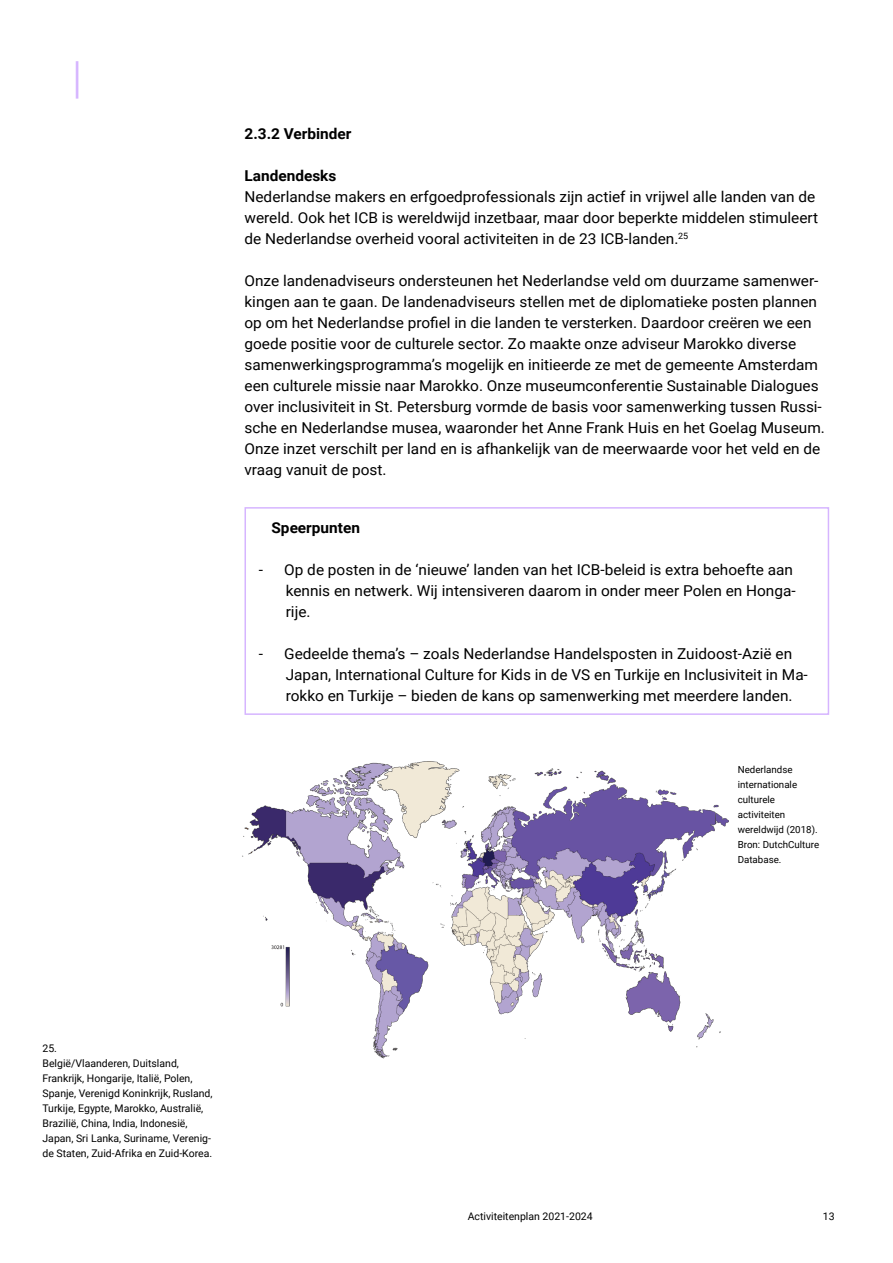
<style>
.page{position:relative;width:893px;height:1263px;background:#fff}
.page>*{position:absolute;margin:0;border:0;box-sizing:border-box;transform-origin:0 0}
.t1{font:42px "Lettera Pro TT";color:#d6b5ff}
.t2{font:15px/21px "Roboto";color:#000}
.t3{font:700 15px "Roboto";color:#000}
.t4{font:10.5px/15px "Roboto";color:#000}
.t5{font:9.75px/15px "Roboto";color:#000}
</style>
<div class="page">
<div style="left:244px;top:507px;width:585px;height:208px;border:2px solid #d6b5ff"></div>
<img style="left:242px;top:761px;width:486px;height:298px">
<h1 class="t1" style="left:64px;top:57px;width:28px">|</h1>
<p class="t3" style="left:244px;top:123px;width:108px">2.3.2 Verbinder</p>
<p class="t3" style="left:244px;top:165px;width:93px">Landendesks</p>
<p class="t2" style="left:244px;top:185px;width:575px">Nederlandse makers en erfgoedprofessionals zijn actief in vrijwel alle landen van de wereld. Ook het ICB is wereldwijd inzetbaar, maar door beperkte middelen stimuleert de Nederlandse overheid vooral activiteiten in de 23 ICB-landen.<sup>25</sup></p>
<p class="t2" style="left:244px;top:269px;width:582px">Onze landenadviseurs ondersteunen het Nederlandse veld om duurzame samenwer&shy;kingen aan te gaan. De landenadviseurs stellen met de diplomatieke posten plannen op om het Nederlandse profiel in die landen te versterken. Daardoor creëren we een goede positie voor de culturele sector. Zo maakte onze adviseur Marokko diverse samenwerkingsprogramma’s mogelijk en initieerde ze met de gemeente Amsterdam een culturele missie naar Marokko. Onze museumconferentie Sustainable Dialogues over inclusiviteit in St. Petersburg vormde de basis voor samenwerking tussen Russi&shy;sche en Nederlandse musea, waaronder het Anne Frank Huis en het Goelag Museum.<br>Onze inzet verschilt per land en is afhankelijk van de meerwaarde voor het veld en de vraag vanuit de post.</p>
<p class="t3" style="left:272px;top:517px;width:90px">Speerpunten</p>
<p class="t2" style="left:286px;top:558px;width:511px;text-indent:-27px">- Op de posten in de ‘nieuwe’ landen van het ICB-beleid is extra behoefte aan kennis en netwerk. Wij intensiveren daarom in onder meer Polen en Honga&shy;rije.</p>
<p class="t2" style="left:286px;top:642px;width:524px;text-indent:-27px">- Gedeelde thema’s – zoals Nederlandse Handelsposten in Zuidoost-Azië en<br>Japan, International Culture for Kids in de VS en Turkije en Inclusiviteit in Ma&shy;rokko en Turkije – bieden de kans op samenwerking met meerdere landen.</p>
<p class="t5" style="left:738px;top:762px;width:83px">Nederlandse internationale culturele activiteiten wereldwijd (2018).<br>Bron: DutchCulture<br>Database.</p>
<p class="t4" style="left:43px;top:1040px;width:172px">25.<br>België/Vlaanderen, Duitsland, Frankrijk, Hongarije, Italië, Polen, Spanje, Verenigd Koninkrijk, Rusland, Turkije, Egypte, Marokko, Australië, Brazilië, China, India, Indonesië, Japan, Sri Lanka, Suriname, Verenig&shy;de Staten, Zuid-Afrika en Zuid-Korea.</p>
<p class="t4" style="left:468px;top:1208px;width:126px">Activiteitenplan 2021-2024</p>
<p class="t4" style="left:823px;top:1208px;width:13px">13</p>
</div>
